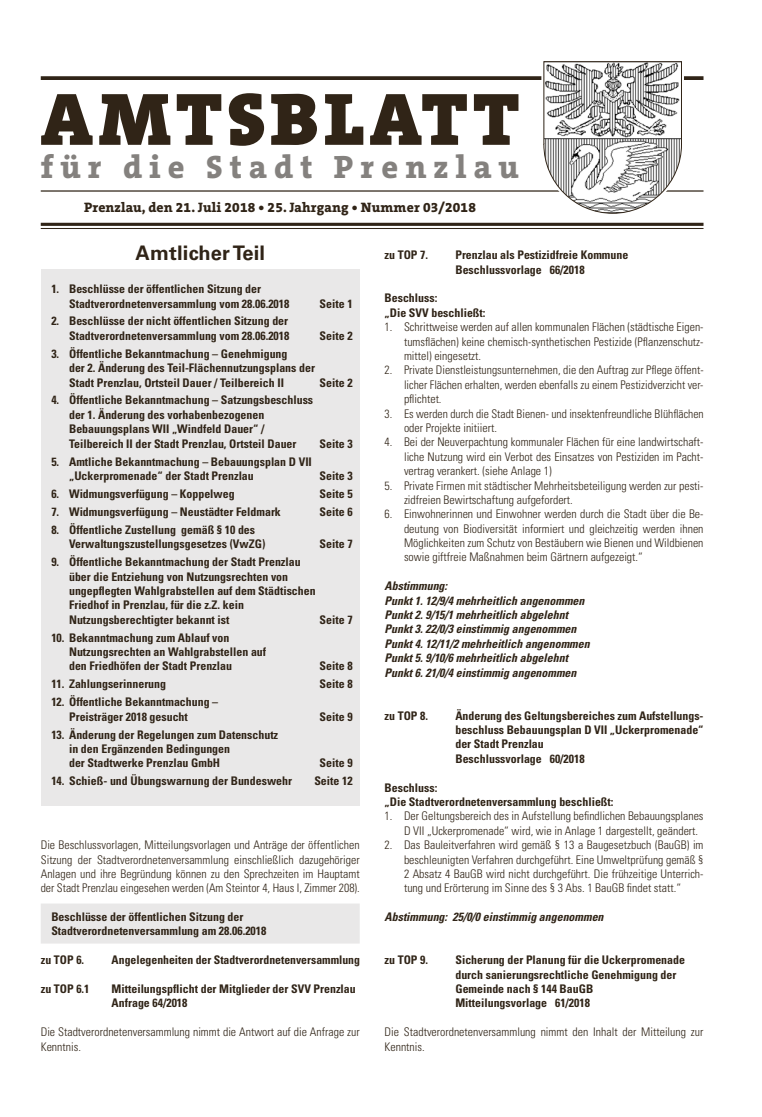
<style>
.page{position:relative;width:762px;height:1117px;background:#fff}
.page>*{position:absolute;margin:0;border:0;box-sizing:border-box;transform-origin:0 0}
.t1{font:900 75px "The Serif B W9";letter-spacing:.065em;color:#302417}
.t2{font:800 32.5px "The Serif B W8";letter-spacing:.22em;color:#84817e}
.t3{font:700 20px "Univers";letter-spacing:.01em;color:#302417}
.t4{font:800 13.75px "The Serif B W8";letter-spacing:.01em;color:#302417}
.t5{font:700 condensed 11.88px/14.4px "Univers";color:#302417}
.t6{font:300 condensed 11.88px/14.4px "Univers";color:#302417;text-align:justify}
.t7{font:italic 700 condensed 11.88px/14.4px "Univers";color:#302417}
</style>
<div class="page">
<svg style="left:41px;top:76px;width:662px;height:4px;background:#3c3124"></svg>
<hr style="left:41px;top:190px;width:662px;height:1px;background:#302417">
<hr style="left:41px;top:223px;width:662px;height:3px;background:#302417">
<hr style="left:41px;top:228px;width:662px;height:1px;background:#302417">
<svg style="left:539px;top:61px;width:147px;height:153px"></svg>
<div style="left:41px;top:269px;width:319px;height:536px;background:#e9e8e8"></div>
<div style="left:41px;top:903px;width:319px;height:40px;background:#e9e8e8"></div>
<h1 class="t1" style="left:40px;top:68px;width:481px">AMTSBLATT</h1>
<h2 class="t2" style="left:41px;top:145px;width:480px">für die Stadt Prenzlau</h2>
<p class="t4" style="left:84px;top:198px;width:393px">Prenzlau, den 21. Juli 2018 • 25. Jahrgang • Nummer 03/2018</p>
<h3 class="t3" style="left:135px;top:241px;width:131px">Amtlicher Teil</h3>
<p class="t5" style="left:69px;top:281px;width:222px;text-indent:-18px">1. Beschlüsse der öffentlichen Sitzung der<br>Stadtverordnetenversammlung vom 28.06.2018</p>
<p class="t5" style="left:51px;top:314px;width:239px;text-align:right">2. Beschlüsse der nicht öffentlichen Sitzung der<br>Stadtverordnetenversammlung vom 28.06.2018</p>
<p class="t5" style="left:320px;top:296px;width:34px">Seite 1</p>
<p class="t5" style="left:320px;top:328px;width:34px">Seite 2</p>
<p class="t5" style="left:69px;top:346px;width:247px;text-indent:-18px">3. Öffentliche Bekanntmachung – Genehmigung<br>der 2. Änderung des Teil-Flächennutzungsplans der<br>Stadt Prenzlau, Ortsteil Dauer / Teilbereich II</p>
<p class="t5" style="left:320px;top:375px;width:34px">Seite 2</p>
<p class="t5" style="left:69px;top:393px;width:246px;text-indent:-18px">4. Öffentliche Bekanntmachung – Satzungsbeschluss der 1. Änderung des vorhabenbezogenen Bebauungsplans WII „Windfeld Dauer“ / Teilbereich II der Stadt Prenzlau, Ortsteil Dauer</p>
<p class="t5" style="left:320px;top:436px;width:34px">Seite 3</p>
<p class="t5" style="left:69px;top:454px;width:244px;text-indent:-18px">5. Amtliche Bekanntmachung – Bebauungsplan D VII „Uckerpromenade“ der Stadt Prenzlau</p>
<p class="t5" style="left:320px;top:468px;width:34px">Seite 3</p>
<p class="t5" style="left:51px;top:486px;width:185px">6. Widmungsverfügung – Koppelweg</p>
<p class="t5" style="left:320px;top:486px;width:34px">Seite 5</p>
<p class="t5" style="left:51px;top:504px;width:231px">7. Widmungsverfügung – Neustädter Feldmark</p>
<p class="t5" style="left:320px;top:504px;width:34px">Seite 6</p>
<p class="t5" style="left:69px;top:522px;width:198px;text-indent:-18px">8. Öffentliche Zustellung gemäß § 10 des<br>Verwaltungszustellungsgesetzes (VwZG)</p>
<p class="t5" style="left:320px;top:536px;width:34px">Seite 7</p>
<p class="t5" style="left:69px;top:554px;width:248px;text-indent:-18px">9. Öffentliche Bekanntmachung der Stadt Prenzlau über die Entziehung von Nutzungsrechten von ungepflegten Wahlgrabstellen auf dem Städtischen Friedhof in Prenzlau, für die z.Z. kein Nutzungsberechtigter bekannt ist</p>
<p class="t5" style="left:320px;top:612px;width:34px">Seite 7</p>
<p class="t5" style="left:69px;top:630px;width:199px;text-indent:-18px">10. Bekanntmachung zum Ablauf von<br>Nutzungsrechten an Wahlgrabstellen auf den Friedhöfen der Stadt Prenzlau</p>
<p class="t5" style="left:320px;top:658px;width:34px">Seite 8</p>
<p class="t5" style="left:51px;top:676px;width:116px">11. Zahlungserinnerung</p>
<p class="t5" style="left:320px;top:676px;width:34px">Seite 8</p>
<p class="t5" style="left:69px;top:694px;width:151px;text-indent:-18px">12. Öffentliche Bekanntmachung –<br>Preisträger 2018 gesucht</p>
<p class="t5" style="left:320px;top:709px;width:34px">Seite 9</p>
<p class="t5" style="left:69px;top:727px;width:211px;text-indent:-18px">13. Änderung der Regelungen zum Datenschutz in den Ergänzenden Bedingungen<br>der Stadtwerke Prenzlau GmbH</p>
<p class="t5" style="left:320px;top:755px;width:34px">Seite 9</p>
<p class="t5" style="left:51px;top:773px;width:242px">14. Schieß- und Übungswarnung der Bundeswehr</p>
<p class="t5" style="left:314px;top:773px;width:40px">Seite 12</p>
<p class="t6" style="left:41px;top:837px;width:320px">Die Beschlussvorlagen, Mitteilungsvorlagen und Anträge der öffentlichen Sitzung der Stadtverordnetenversammlung einschließlich dazugehöriger Anlagen und ihre Begründung können zu den Sprechzeiten im Hauptamt der Stadt Prenzlau eingesehen werden (Am Steintor 4, Haus I, Zimmer 208).</p>
<p class="t5" style="left:51px;top:909px;width:216px">Beschlüsse der öffentlichen Sitzung der<br>Stadtverordnetenversammlung am 28.06.2018</p>
<p class="t5" style="left:41px;top:952px;width:45px">zu TOP 6.</p>
<p class="t5" style="left:112px;top:952px;width:250px">Angelegenheiten der Stadtverordnetenversammlung</p>
<p class="t5" style="left:41px;top:981px;width:50px">zu TOP 6.1</p>
<p class="t5" style="left:112px;top:981px;width:246px">MitteilungspfIicht der Mitglieder der SVV Prenzlau<br>Anfrage 64/2018</p>
<p class="t6" style="left:41px;top:1024px;width:320px">Die Stadtverordnetenversammlung nimmt die Antwort auf die Anfrage zur<br>Kenntnis.</p>
<p class="t5" style="left:384px;top:248px;width:45px">zu TOP 7.</p>
<p class="t5" style="left:455px;top:248px;width:174px">Prenzlau als Pestizidfreie Kommune<br>Beschlussvorlage 66/2018</p>
<p class="t5" style="left:384px;top:291px;width:102px">Beschluss:<br>„Die SVV beschließt:</p>
<p class="t6" style="left:404px;top:320px;width:301px;text-indent:-19px">1. Schrittweise werden auf allen kommunalen Flächen (städtische Eigen&shy;tumsflächen) keine chemisch-synthetischen Pestizide (Pflanzenschutz&shy;mittel) eingesetzt.</p>
<p class="t6" style="left:404px;top:363px;width:301px;text-indent:-19px">2. Private Dienstleistungsunternehmen, die den Auftrag zur Pflege öffent&shy;licher Flächen erhalten, werden ebenfalls zu einem Pestizidverzicht ver&shy;pflichtet.</p>
<p class="t6" style="left:404px;top:406px;width:301px;text-indent:-19px">3. Es werden durch die Stadt Bienen- und insektenfreundliche Blühflächen oder Projekte initiiert.</p>
<p class="t6" style="left:404px;top:435px;width:301px;text-indent:-19px">4. Bei der Neuverpachtung kommunaler Flächen für eine landwirtschaft&shy;liche Nutzung wird ein Verbot des Einsatzes von Pestiziden im Pacht&shy;vertrag verankert. (siehe Anlage 1)</p>
<p class="t6" style="left:404px;top:478px;width:301px;text-indent:-19px">5. Private Firmen mit städtischer Mehrheitsbeteiligung werden zur pesti&shy;zidfreien Bewirtschaftung aufgefordert.</p>
<p class="t6" style="left:404px;top:507px;width:301px;text-indent:-19px">6. Einwohnerinnen und Einwohner werden durch die Stadt über die Be&shy;deutung von Biodiversität informiert und gleichzeitig werden ihnen Möglichkeiten zum Schutz von Bestäubern wie Bienen und Wildbienen sowie giftfreie Maßnahmen beim Gärtnern aufgezeigt.“</p>
<p class="t7" style="left:384px;top:578px;width:207px">Abstimmung:<br>Punkt 1. 12/9/4 mehrheitlich angenommen Punkt 2. 9/15/1 mehrheitlich abgelehnt Punkt 3. 22/0/3 einstimmig angenommen Punkt 4. 12/11/2 mehrheitlich angenommen Punkt 5. 9/10/6 mehrheitlich abgelehnt Punkt 6. 21/0/4 einstimmig angenommen</p>
<p class="t5" style="left:384px;top:708px;width:45px">zu TOP 8.</p>
<p class="t5" style="left:455px;top:708px;width:250px">Änderung des Geltungsbereiches zum Aufstellungs&shy;beschluss Bebauungsplan D VII „Uckerpromenade“ der Stadt Prenzlau<br>Beschlussvorlage 60/2018</p>
<p class="t5" style="left:384px;top:780px;width:230px">Beschluss:<br>„Die Stadtverordnetenversammlung beschließt:</p>
<p class="t6" style="left:404px;top:808px;width:301px;text-indent:-19px">1. Der Geltungsbereich des in Aufstellung befindlichen Bebauungsplanes<br>D VII „Uckerpromenade“ wird, wie in Anlage 1 dargestellt, geändert.</p>
<p class="t6" style="left:404px;top:837px;width:301px;text-indent:-19px">2. Das Bauleitverfahren wird gemäß § 13 a Baugesetzbuch (BauGB) im beschleunigten Verfahren durchgeführt. Eine Umweltprüfung gemäß § 2 Absatz 4 BauGB wird nicht durchgeführt. Die frühzeitige Unterrich&shy;tung und Erörterung im Sinne des § 3 Abs. 1 BauGB findet statt.“</p>
<p class="t7" style="left:384px;top:909px;width:220px">Abstimmung: 25/0/0 einstimmig angenommen</p>
<p class="t5" style="left:384px;top:952px;width:45px">zu TOP 9.</p>
<p class="t5" style="left:455px;top:952px;width:231px">Sicherung der Planung für die Uckerpromenade durch sanierungsrechtliche Genehmigung der Gemeinde nach § 144 BauGB Mitteilungsvorlage 61/2018</p>
<p class="t6" style="left:384px;top:1024px;width:320px">Die Stadtverordnetenversammlung nimmt den Inhalt der Mitteilung zur<br>Kenntnis.</p>
</div>
